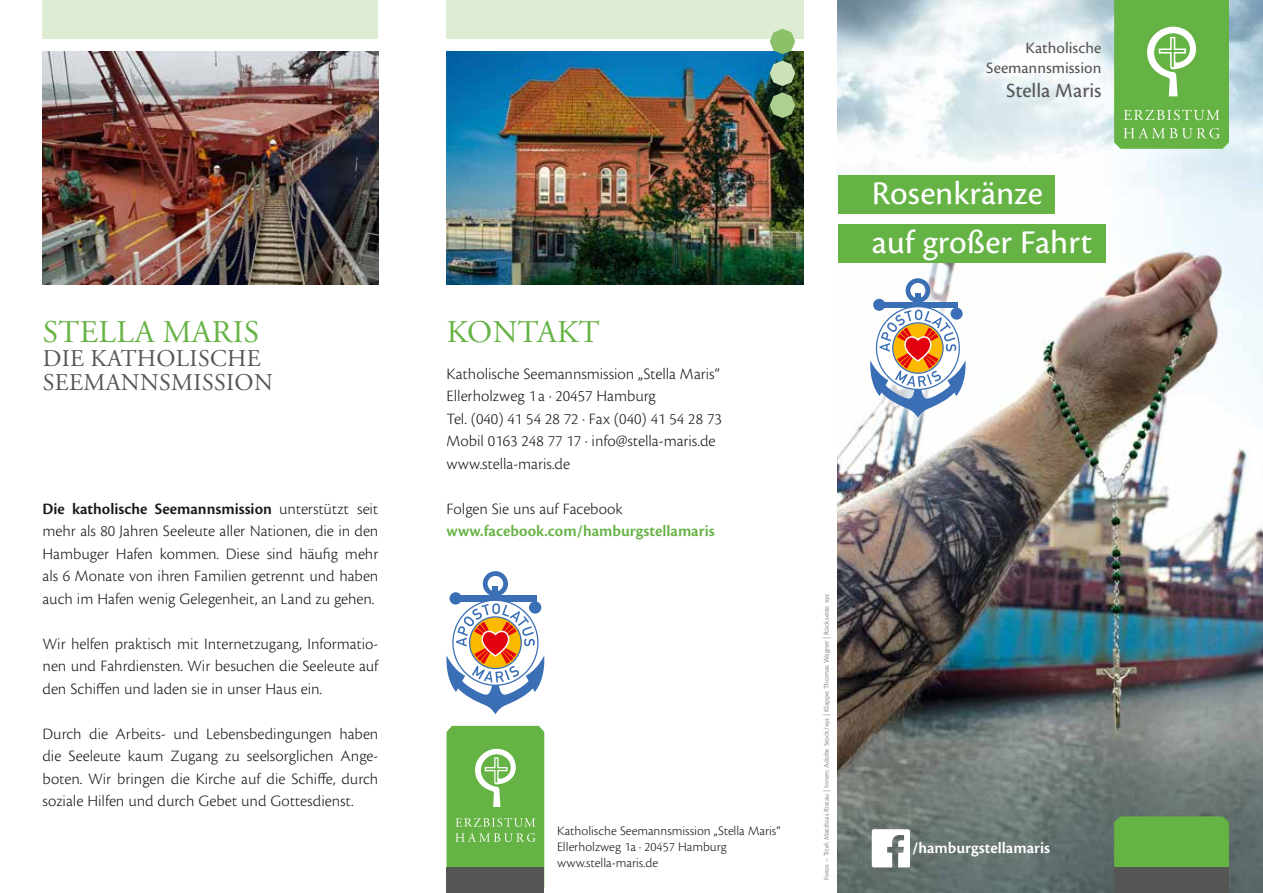
<style>
.page{position:relative;width:1263px;height:893px;background:#fff}
.page>*{position:absolute;margin:0;border:0;box-sizing:border-box;transform-origin:0 0}
.t1{font:34.5px/48.9px "Cronos Pro Capt";color:#fff}
.t2{font:31.5px "Adobe Garamond Pro";letter-spacing:.015em;color:#66b345}
.t3{font:24px/24px "Adobe Garamond Pro";letter-spacing:.015em;color:#575656}
.t4{font:21px "Cronos Pro Capt";letter-spacing:-.005em;color:#575656}
.t5{font:16.5px/22.5px "Cronos Pro Lt Capt";color:#1a1a18;text-align:justify}
.t6{font:600 16.5px "Cronos Pro";color:#1a1a18}
.t7{font:600 16.5px "Cronos Pro";color:#66b345}
.t8{font:16.5px/19.8px "Cronos Pro Capt";color:#575656;text-align:right}
.t9{font:600 16.5px "Cronos Pro";color:#fff}
.t10{font:13.5px/16.2px "Cronos Pro Lt Capt";color:#1a1a18}
.t11{font:7.5px "Cronos Pro Capt";color:#8f9090}
.s1{font-family:"Cronos Pro Lt Capt";font-weight:400}
</style>
<div class="page">
<img style="left:838px;top:0;width:425px;height:893px">
<svg style="left:1114px;top:0;width:115px;height:149px;background:#75ba57"></svg>
<div style="left:1114px;top:816px;width:115px;height:51px;background:#66b345"></div>
<div style="left:1114px;top:867px;width:115px;height:26px;background:#575656"></div>
<svg style="left:446px;top:726px;width:98px;height:141px;background:#73b955"></svg>
<div style="left:446px;top:867px;width:98px;height:26px;background:#575656"></div>
<img style="left:43px;top:51px;width:335px;height:234px">
<img style="left:446px;top:51px;width:358px;height:234px">
<div style="left:43px;top:0;width:335px;height:38px;background:#dfecd4"></div>
<div style="left:446px;top:0;width:358px;height:38px;background:#dfecd4"></div>
<svg style="left:770px;top:29px;width:25px;height:25px"></svg>
<svg style="left:770px;top:61px;width:25px;height:25px"></svg>
<svg style="left:770px;top:92px;width:25px;height:26px"></svg>
<svg style="left:446px;top:571px;width:98px;height:143px"></svg>
<svg style="left:801px;top:231px;width:234px;height:234px"></svg>
<div style="left:855px;top:263px;width:126px;height:168px;background:#fff"></div>
<svg style="left:870px;top:278px;width:95px;height:140px"></svg>
<div style="left:838px;top:175px;width:216px;height:39px;background:#66b345"></div>
<div style="left:838px;top:224px;width:268px;height:39px;background:#66b345"></div>
<svg style="left:872px;top:829px;width:38px;height:38px"></svg>
<h2 class="t2" style="left:43px;top:313px;width:218px">STELLA MARIS</h2>
<h3 class="t3" style="left:43px;top:347px;width:232px">DIE KATHOLISCHE<br>SEEMANNSMISSION</h3>
<p class="t6" style="left:43px;top:499px;width:337px">Die katholische Seemannsmission <span class="s1">unterstützt seit</span></p>
<p class="t5" style="left:43px;top:520px;width:337px">mehr als 80 Jahren Seeleute aller Nationen, die in den Hambuger Hafen kommen. Diese sind häufig mehr als 6 Monate von ihren Familien getrennt und haben auch im Hafen wenig Gelegenheit, an Land zu gehen.</p>
<p class="t5" style="left:43px;top:632px;width:337px">Wir helfen praktisch mit Internetzugang, Informatio&shy;nen und Fahrdiensten. Wir besuchen die Seeleute auf den Schiffen und laden sie in unser Haus ein.</p>
<p class="t5" style="left:43px;top:722px;width:337px">Durch die Arbeits- und Lebensbedingungen haben die Seeleute kaum Zugang zu seelsorglichen Ange&shy;boten. Wir bringen die Kirche auf die Schiffe, durch soziale Hilfen und durch Gebet und Gottesdienst.</p>
<h2 class="t2" style="left:447px;top:313px;width:154px">KONTAKT</h2>
<p class="t5" style="left:446px;top:362px;width:277px;text-align:left">Katholische Seemannsmission „Stella Maris“ Ellerholzweg 1 a · 20457 Hamburg<br>Tel. (040) 41 54 28 72 · Fax (040) 41 54 28 73<br>Mobil 0163 248 77 17 · info@stella-maris.de www.stella-maris.de</p>
<p class="t5" style="left:446px;top:497px;width:178px">Folgen Sie uns auf Facebook</p>
<p class="t7" style="left:446px;top:522px;width:270px">www.facebook.com/hamburgstellamaris</p>
<p class="t10" style="left:557px;top:823px;width:225px">Katholische Seemannsmission „Stella Maris“<br>Ellerholzweg 1a · 20457 Hamburg www.stella-maris.de</p>
<p class="t8" style="left:986px;top:38px;width:117px">Katholische<br>Seemannsmission</p>
<p class="t4" style="left:1006px;top:78px;width:97px">Stella Maris</p>
<h1 class="t1" style="left:872px;top:169px;width:222px">Rosenkränze auf großer Fahrt</h1>
<p class="t11" style="left:822px;top:880px;width:288px;rotate:-90deg">Fotos – Titel: Matthias Ristau | Innen: Adobe Stock/xyz | Klappe: Thomas Wagner | Rückseite: xyz</p>
<p class="t9" style="left:912px;top:838px;width:139px">/hamburgstellamaris</p>
</div>
